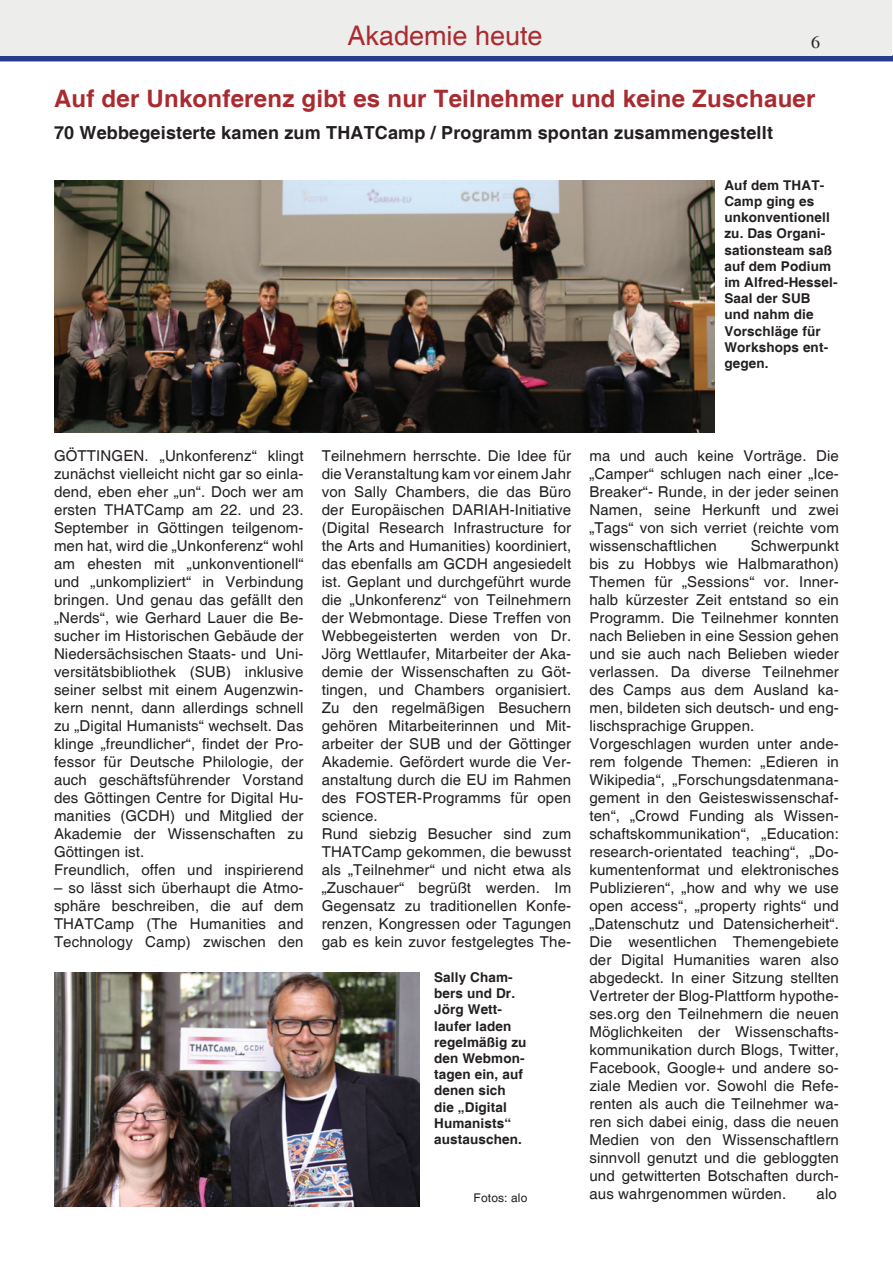
<style>
.page{position:relative;width:893px;height:1263px;background:#fff}
.page>*{position:absolute;margin:0;border:0;box-sizing:border-box;transform-origin:0 0}
.t1{font:27px "Helvetica";color:#a92b30}
.t2{font:700 24px "Helvetica";letter-spacing:.01em;color:#a92b30}
.t3{font:700 18px "Helvetica";letter-spacing:.01em;color:#231f20}
.t4{font:18px "Times";color:#231f20}
.t5{font:15px/18px "Helvetica";letter-spacing:.01em;color:#231f20}
.t6{font:700 13.5px/16.2px "Helvetica";letter-spacing:.01em;color:#231f20}
.t7{font:12px "Helvetica";letter-spacing:.01em;color:#231f20}
</style>
<div class="page">
<div style="left:0;top:55px;width:893px;height:6px;background:#253f8e"></div>
<div style="left:0;top:0;width:891px;height:55px;background:#ededec"></div>
<img style="left:54px;top:972px;width:365px;height:234px">
<img style="left:54px;top:180px;width:660px;height:252px">
<h1 class="t1" style="left:347px;top:19px;width:197px">Akademie heute</h1>
<p class="t4" style="left:811px;top:31px;width:10px">6</p>
<h2 class="t2" style="left:54px;top:84px;width:763px">Auf der Unkonferenz gibt es nur Teilnehmer und keine Zuschauer</h2>
<p class="t3" style="left:54px;top:122px;width:720px">70 Webbegeisterte kamen zum THATCamp / Programm spontan zusammengestellt</p>
<p class="t6" style="left:724px;top:178px;width:115px">Auf dem THAT-<br>Camp ging es unkonventionell zu. Das Organi&shy;sationsteam saß auf dem Podium im Alfred-Hessel-<br>Saal der SUB und nahm die<br>Vorschläge für<br>Workshops ent&shy;gegen.</p>
<p class="t5" style="left:54px;top:447px;width:251px">GÖTTINGEN. „Unkonferenz“ klingt zunächst vielleicht nicht gar so einla&shy;dend, eben eher „un“. Doch wer am ersten THATCamp am 22. und 23.<br>September in Göttingen teilgenom&shy;men hat, wird die „Unkonferenz“ wohl am ehesten mit „unkonventionell“ und „unkompliziert“ in Verbindung bringen. Und genau das gefällt den „Nerds“, wie Gerhard Lauer die Be&shy;sucher im Historischen Gebäude der Niedersächsischen Staats- und Uni&shy;versitätsbibliothek (SUB) inklusive seiner selbst mit einem Augenzwin&shy;kern nennt, dann allerdings schnell zu „Digital Humanists“ wechselt. Das klinge „freundlicher“, findet der Pro&shy;fessor für Deutsche Philologie, der auch geschäftsführender Vorstand des Göttingen Centre for Digital Hu&shy;manities (GCDH) und Mitglied der Akademie der Wissenschaften zu Göttingen ist.<br>Freundlich, offen und inspirierend</p>
<p class="t5" style="left:54px;top:879px;width:251px;text-align:justify">– so lässt sich überhaupt die Atmo&shy;sphäre beschreiben, die auf dem THATCamp (The Humanities and Technology Camp) zwischen den</p>
<p class="t5" style="left:322px;top:447px;width:251px">Teilnehmern herrschte. Die Idee für die Veranstaltung kam vor einem Jahr von Sally Chambers, die das Büro der Europäischen DARIAH-Initiative (Digital Research Infrastructure for the Arts and Humanities) koordiniert, das ebenfalls am GCDH angesiedelt ist. Geplant und durchgeführt wurde die „Unkonferenz“ von Teilnehmern der Webmontage. Diese Treffen von Webbegeisterten werden von Dr.<br>Jörg Wettlaufer, Mitarbeiter der Aka&shy;demie der Wissenschaften zu Göt&shy;tingen, und Chambers organisiert.<br>Zu den regelmäßigen Besuchern gehören Mitarbeiterinnen und Mit&shy;arbeiter der SUB und der Göttinger Akademie. Gefördert wurde die Ver&shy;anstaltung durch die EU im Rahmen des FOSTER-Programms für open science.<br>Rund siebzig Besucher sind zum THATCamp gekommen, die bewusst als „Teilnehmer“ und nicht etwa als „Zuschauer“ begrüßt werden. Im Gegensatz zu traditionellen Konfe&shy;renzen, Kongressen oder Tagungen gab es kein zuvor festgelegtes The-</p>
<p class="t5" style="left:589px;top:447px;width:251px;text-align:justify">ma und auch keine Vorträge. Die „Camper“ schlugen nach einer „Ice-Breaker“- Runde, in der jeder seinen Namen, seine Herkunft und zwei „Tags“ von sich verriet (reichte vom wissenschaftlichen</p>
<p class="t5" style="left:589px;top:537px;width:251px;text-indent:161px">Schwerpunkt bis zu Hobbys wie Halbmarathon)<br>Themen für „Sessions“ vor. Inner&shy;halb kürzester Zeit entstand so ein Programm. Die Teilnehmer konnten nach Belieben in eine Session gehen und sie auch nach Belieben wieder verlassen. Da diverse Teilnehmer des Camps aus dem Ausland ka&shy;men, bildeten sich deutsch- und eng&shy;lischsprachige Gruppen.<br>Vorgeschlagen wurden unter ande&shy;rem folgende Themen: „Edieren in Wikipedia“, „Forschungsdatenmana&shy;gement in den Geisteswissenschaf&shy;ten“, „Crowd Funding als Wissen&shy;schaftskommunikation“, „Education: research-orientated teaching“, „Do&shy;kumentenformat und elektronisches Publizieren“, „how and why we use open access“, „property rights“ und „Datenschutz und Datensicherheit“.<br>Die wesentlichen Themengebiete der Digital Humanities waren also abgedeckt. In einer Sitzung stellten Vertreter der Blog-Plattform hypothe&shy;ses.org den Teilnehmern die neuen Möglichkeiten der Wissenschafts&shy;kommunikation durch Blogs, Twitter, Facebook, Google+ und andere so&shy;ziale Medien vor. Sowohl die Refe&shy;renten als auch die Teilnehmer wa&shy;ren sich dabei einig, dass die neuen Medien von den Wissenschaftlern sinnvoll genutzt und die gebloggten und getwitterten Botschaften durch&shy;aus wahrgenommen würden.</p>
<p class="t6" style="left:434px;top:970px;width:94px">Sally Cham&shy;bers und Dr.<br>Jörg Wett&shy;laufer laden regelmäßig zu den Webmon&shy;tagen ein, auf denen sich die „Digital<br>Humanists“ austauschen.</p>
<p class="t5" style="left:817px;top:1185px;width:22px">alo</p>
<p class="t7" style="left:474px;top:1190px;width:55px">Fotos: alo</p>
</div>
